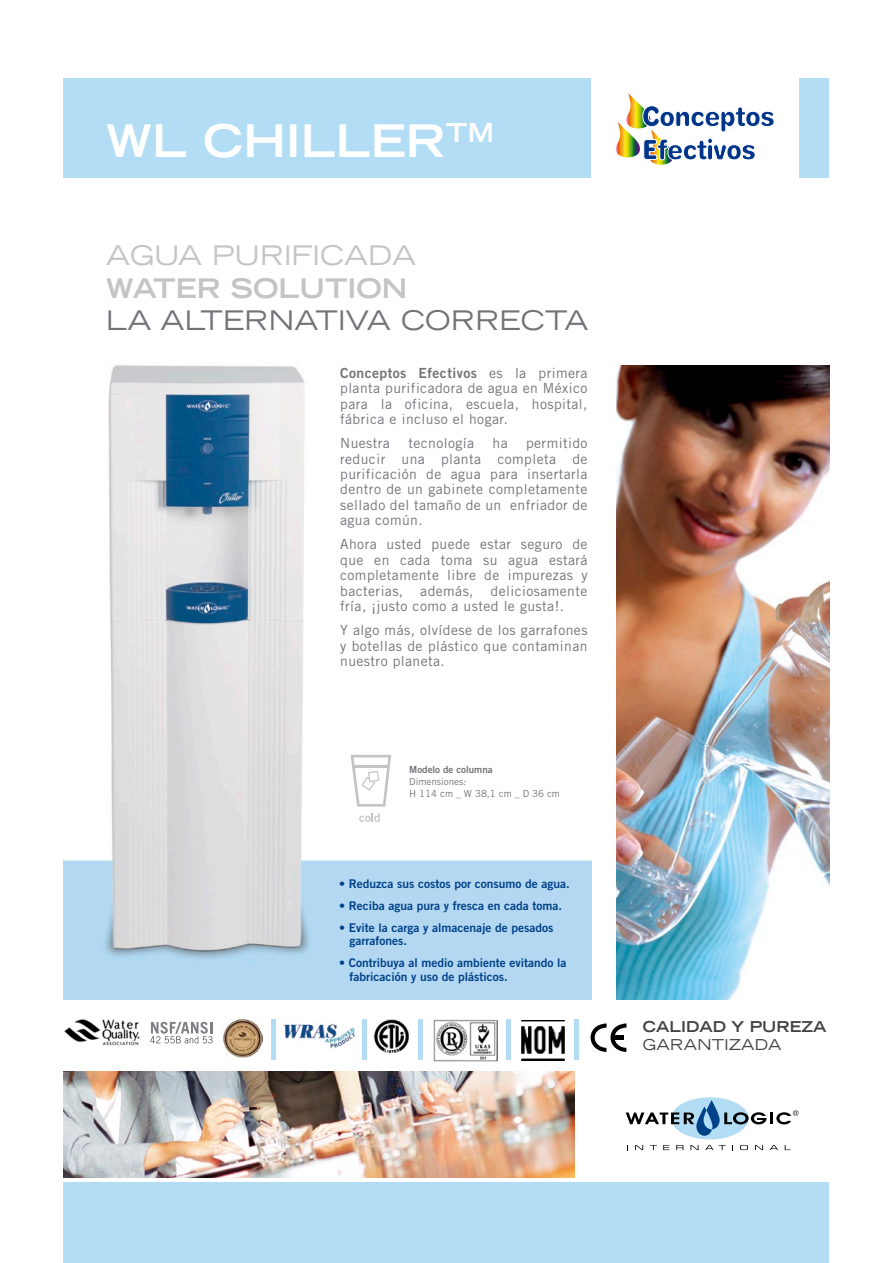
<style>
.page{position:relative;width:893px;height:1263px;background:#fff}
.page>*{position:absolute;margin:0;border:0;box-sizing:border-box;transform-origin:0 0}
.t1{font:700 expanded 45px "Trade Gothic LH";color:#fff}
.t2{font:expanded 27px "Trade Gothic LH";letter-spacing:.01em;color:#747278}
.t3{font:expanded 27px "Trade Gothic LH";color:#c3c4c6}
.t4{font:700 expanded 27px "Trade Gothic LH";color:#c3c4c6}
.t5{font:700 expanded 15px "Trade Gothic LH";color:#454245}
.t6{font:expanded 15px "Trade Gothic LH";letter-spacing:.02em;color:#454245}
.t7{font:13.95px/15.5px "Trade Gothic";letter-spacing:.03em;color:#747278;text-align:justify}
.t8{font:12px/13.5px "Trade Gothic Bold Two";color:#004188}
.t9{font:9.75px "Trade Gothic";color:#747278}
.t10{font:9.75px "Trade Gothic Bold Two";color:#747278}
.s1{font-family:"Trade Gothic Bold Two"}
</style>
<div class="page">
<img style="left:64px;top:365px;width:527px;height:634px">
<div style="left:64px;top:1182px;width:765px;height:81px;background:#b2ddf5"></div>
<div style="left:799px;top:79px;width:30px;height:99px;background:#b2ddf5"></div>
<div style="left:64px;top:79px;width:527px;height:99px;background:#b2ddf5"></div>
<svg style="left:635px;top:1145px;width:8px;height:5px"></svg>
<svg style="left:650px;top:1145px;width:7px;height:5px"></svg>
<svg style="left:663px;top:1145px;width:6px;height:5px"></svg>
<svg style="left:676px;top:1145px;width:8px;height:5px"></svg>
<svg style="left:690px;top:1145px;width:8px;height:5px"></svg>
<svg style="left:705px;top:1145px;width:21px;height:5px"></svg>
<svg style="left:740px;top:1145px;width:8px;height:5px"></svg>
<svg style="left:755px;top:1145px;width:8px;height:5px"></svg>
<svg style="left:770px;top:1145px;width:8px;height:5px"></svg>
<div style="left:671px;top:1097px;width:78px;height:42px;background:#b2ddf5;border-radius:50%"></div>
<svg style="left:626px;top:1100px;width:172px;height:36px"></svg>
<svg style="left:359px;top:813px;width:21px;height:9px"></svg>
<svg style="left:351px;top:755px;width:40px;height:51px"></svg>
<hr style="left:353px;top:765px;width:36px;height:2px;background:#c3c4c6">
<img style="left:64px;top:1071px;width:510px;height:107px">
<img style="left:617px;top:365px;width:212px;height:634px">
<img style="left:64px;top:1019px;width:76px;height:27px">
<svg style="left:150px;top:1022px;width:63px;height:21px"></svg>
<img style="left:223px;top:1019px;width:39px;height:38px">
<img style="left:373px;top:1019px;width:36px;height:35px">
<img style="left:433px;top:1019px;width:64px;height:42px">
<svg style="left:591px;top:1023px;width:35px;height:29px"></svg>
<hr style="left:613px;top:1035px;width:10px;height:4px;background:#000">
<img style="left:284px;top:1024px;width:72px;height:24px">
<hr style="left:271px;top:1019px;width:4px;height:41px;background:#b2ddf5">
<hr style="left:362px;top:1019px;width:4px;height:41px;background:#b2ddf5">
<hr style="left:419px;top:1019px;width:4px;height:41px;background:#b2ddf5">
<img style="left:521px;top:1020px;width:43px;height:40px">
<hr style="left:507px;top:1019px;width:4px;height:41px;background:#b2ddf5">
<hr style="left:574px;top:1019px;width:4px;height:41px;background:#b2ddf5">
<svg style="left:616px;top:93px;width:158px;height:72px"></svg>
<p class="t1" style="left:106px;top:112px;width:389px">WL CHILLER<sup>TM</sup></p>
<p class="t3" style="left:106px;top:238px;width:311px">AGUA PURIFICADA</p>
<p class="t4" style="left:106px;top:270px;width:303px">WATER SOLUTION</p>
<p class="t2" style="left:106px;top:303px;width:484px">LA ALTERNATIVA CORRECTA</p>
<p class="t7" style="left:340px;top:365px;width:249px"><span class="s1">Conceptos Efectivos</span> es la primera planta purificadora de agua en México para la oficina, escuela, hospital, fábrica e incluso el hogar.</p>
<p class="t7" style="left:340px;top:435px;width:51px">Nuestra</p>
<p class="t7" style="left:408px;top:435px;width:67px">tecnología</p>
<p class="t7" style="left:492px;top:435px;width:17px">ha</p>
<p class="t7" style="left:340px;top:435px;width:249px;text-indent:186px">permitido reducir una planta completa de purificación de agua para insertarla dentro de un gabinete completamente sellado del tamaño de un enfriador de agua común.</p>
<p class="t7" style="left:340px;top:536px;width:249px">Ahora usted puede estar seguro de que en cada toma su agua estará completamente libre de impurezas y bacterias, además, deliciosamente fría, ¡justo como a usted le gusta!.</p>
<p class="t7" style="left:340px;top:622px;width:249px">Y algo más, olvídese de los garrafones y botellas de plástico que contaminan nuestro planeta.</p>
<p class="t10" style="left:409px;top:764px;width:85px">Modelo de columna</p>
<p class="t9" style="left:409px;top:775px;width:59px">Dimensiones:</p>
<p class="t9" style="left:409px;top:787px;width:152px">H 114 cm _ W 38,1 cm _ D 36 cm</p>
<p class="t8" style="left:339px;top:877px;width:232px">• Reduzca sus costos por consumo de agua.</p>
<p class="t8" style="left:339px;top:899px;width:224px">• Reciba agua pura y fresca en cada toma.</p>
<p class="t8" style="left:350px;top:921px;width:205px;text-indent:-10px">• Evite la carga y almacenaje de pesados garrafones.</p>
<p class="t8" style="left:350px;top:956px;width:218px;text-indent:-10px">• Contribuya al medio ambiente evitando la fabricación y uso de plásticos.</p>
<p class="t5" style="left:643px;top:1016px;width:185px">CALIDAD Y PUREZA</p>
<p class="t6" style="left:643px;top:1034px;width:140px">GARANTIZADA</p>
</div>
